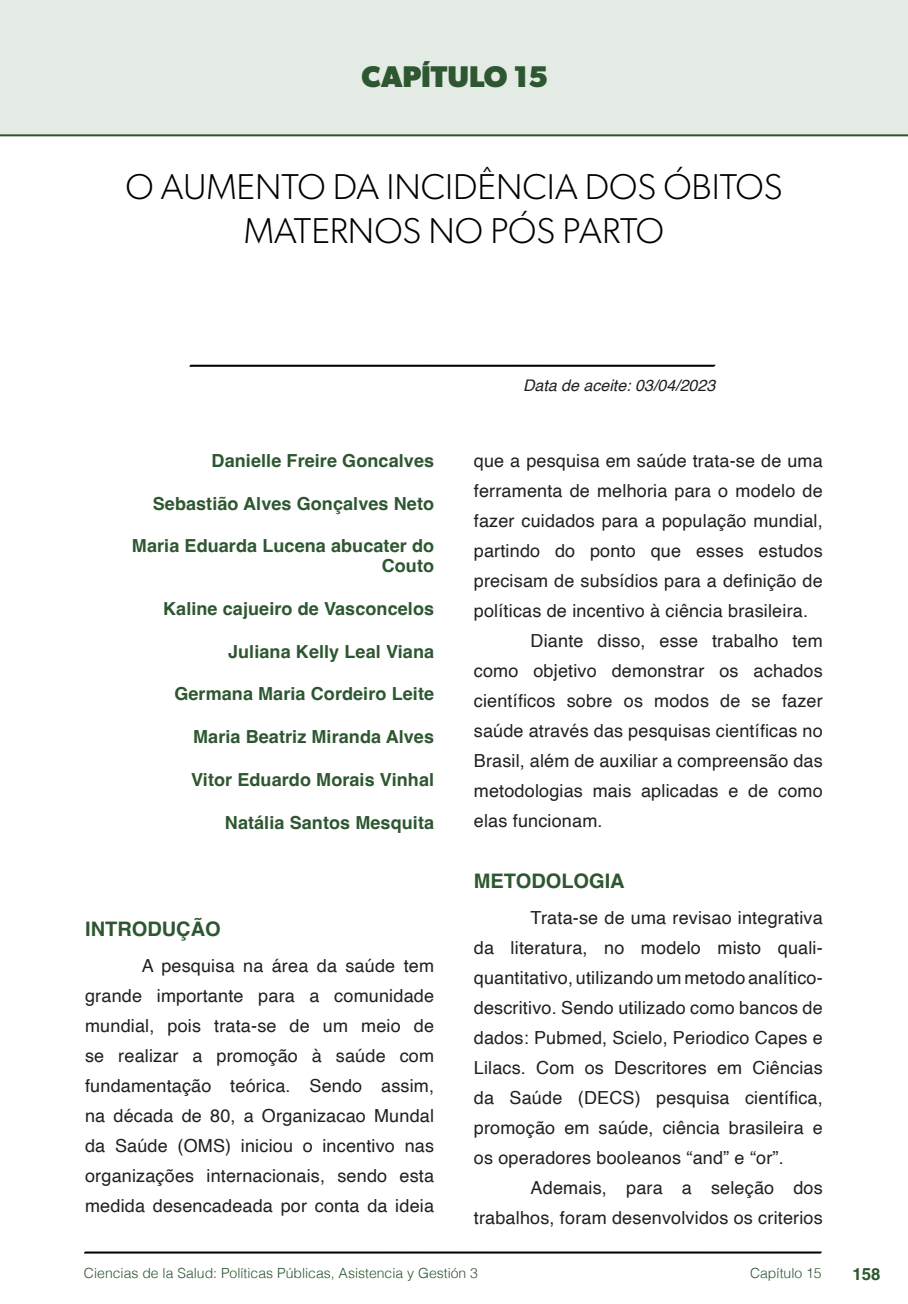
<style>
.page{position:relative;width:908px;height:1304px;background:#fff}
.page>*{position:absolute;margin:0;border:0;box-sizing:border-box;transform-origin:0 0}
.t1{font:300 36px/44px "Gibson";color:#000;text-align:center}
.t2{font:700 30px "Gibson";color:#2d5730}
.t3{font:700 20px "Helvetica";color:#2d5730}
.t4{font:18px/30px "Helvetica";letter-spacing:.01em;color:#231f20;text-align:justify}
.t5{font:700 18px/20px "Helvetica";letter-spacing:.005em;color:#2d5730;text-align:right}
.t6{font:700 16.8px "Helvetica";color:#2d5730}
.t7{font:italic 16px "Helvetica";color:#231f20}
.t8{font:300 14px "Helvetica";color:#2d5730}
</style>
<div class="page">
<svg style="left:84px;top:1251px;width:737px;height:3px;background:#515151"></svg>
<svg style="left:189px;top:364px;width:526px;height:3px;background:#4f4f4f"></svg>
<div style="left:0;top:0;width:907px;height:136px;background:#e4eae4"></div>
<div style="left:44px;top:72px;width:68px;height:61px;background:#e4eae4"></div>
<h2 class="t2" style="left:361px;top:58px;width:188px">CAPÍTULO 15</h2>
<h1 class="t1" style="left:125px;top:164px;width:658px">O AUMENTO DA INCIDÊNCIA DOS ÓBITOS<br>MATERNOS NO PÓS PARTO</h1>
<p class="t5" style="left:211px;top:453px;width:224px">Danielle Freire Goncalves</p>
<p class="t5" style="left:153px;top:495px;width:283px">Sebastião Alves Gonçalves Neto</p>
<p class="t5" style="left:132px;top:538px;width:303px">Maria Eduarda Lucena abucater do<br>Couto</p>
<p class="t5" style="left:163px;top:601px;width:272px">Kaline cajueiro de Vasconcelos</p>
<p class="t5" style="left:228px;top:643px;width:207px">Juliana Kelly Leal Viana</p>
<p class="t5" style="left:174px;top:686px;width:261px">Germana Maria Cordeiro Leite</p>
<p class="t5" style="left:193px;top:729px;width:242px">Maria Beatriz Miranda Alves</p>
<p class="t5" style="left:191px;top:771px;width:244px">Vitor Eduardo Morais Vinhal</p>
<p class="t5" style="left:225px;top:814px;width:211px">Natália Santos Mesquita</p>
<p class="t3" style="left:85px;top:917px;width:137px">INTRODUÇÃO</p>
<p class="t4" style="left:85px;top:951px;width:350px;text-indent:57px">A pesquisa na área da saúde tem grande importante para a comunidade mundial, pois trata-se de um meio de se realizar a promoção à saúde com fundamentação teórica. Sendo assim, na década de 80, a Organizacao Mundal da Saúde (OMS) iniciou o incentivo nas organizações internacionais, sendo esta medida desencadeada por conta da ideia</p>
<p class="t7" style="left:523px;top:373px;width:194px">Data de aceite: 03/04/2023</p>
<p class="t4" style="left:473px;top:446px;width:350px">que a pesquisa em saúde trata-se de uma</p>
<p class="t4" style="left:473px;top:476px;width:350px">ferramenta de melhoria para o modelo de</p>
<p class="t4" style="left:473px;top:506px;width:350px">fazer cuidados para a população mundial,</p>
<p class="t4" style="left:473px;top:536px;width:350px">partindo do ponto que esses estudos</p>
<p class="t4" style="left:473px;top:566px;width:350px">precisam de subsídios para a definição de</p>
<p class="t4" style="left:473px;top:596px;width:335px">políticas de incentivo à ciência brasileira.</p>
<p class="t4" style="left:530px;top:626px;width:293px">Diante disso, esse trabalho tem</p>
<p class="t4" style="left:473px;top:656px;width:350px">como objetivo demonstrar os achados</p>
<p class="t4" style="left:473px;top:686px;width:350px">científicos sobre os modos de se fazer</p>
<p class="t4" style="left:473px;top:716px;width:350px">saúde através das pesquisas científicas no</p>
<p class="t4" style="left:473px;top:746px;width:350px">Brasil, além de auxiliar a compreensão das</p>
<p class="t4" style="left:473px;top:776px;width:350px">metodologias mais aplicadas e de como</p>
<p class="t4" style="left:473px;top:806px;width:130px">elas funcionam.</p>
<p class="t3" style="left:473px;top:869px;width:152px">METODOLOGIA</p>
<p class="t4" style="left:473px;top:903px;width:350px;text-indent:57px">Trata-se de uma revisao integrativa da literatura, no modelo misto quali&shy;quantitativo, utilizando um metodo analítico&shy;descritivo. Sendo utilizado como bancos de dados: Pubmed, Scielo, Periodico Capes e Lilacs. Com os Descritores em Ciências da Saúde (DECS) pesquisa científica, promoção em saúde, ciência brasileira e os operadores booleanos “and” e “or”.</p>
<p class="t4" style="left:473px;top:1173px;width:350px;text-align:right">Ademais, para a seleção dos trabalhos, foram desenvolvidos os criterios</p>
<p class="t8" style="left:84px;top:1261px;width:395px">Ciencias de la Salud: Políticas Públicas, Asistencia y Gestión 3</p>
<p class="t8" style="left:749px;top:1261px;width:73px">Capítulo 15</p>
<p class="t6" style="left:851px;top:1264px;width:30px">158</p>
</div>
